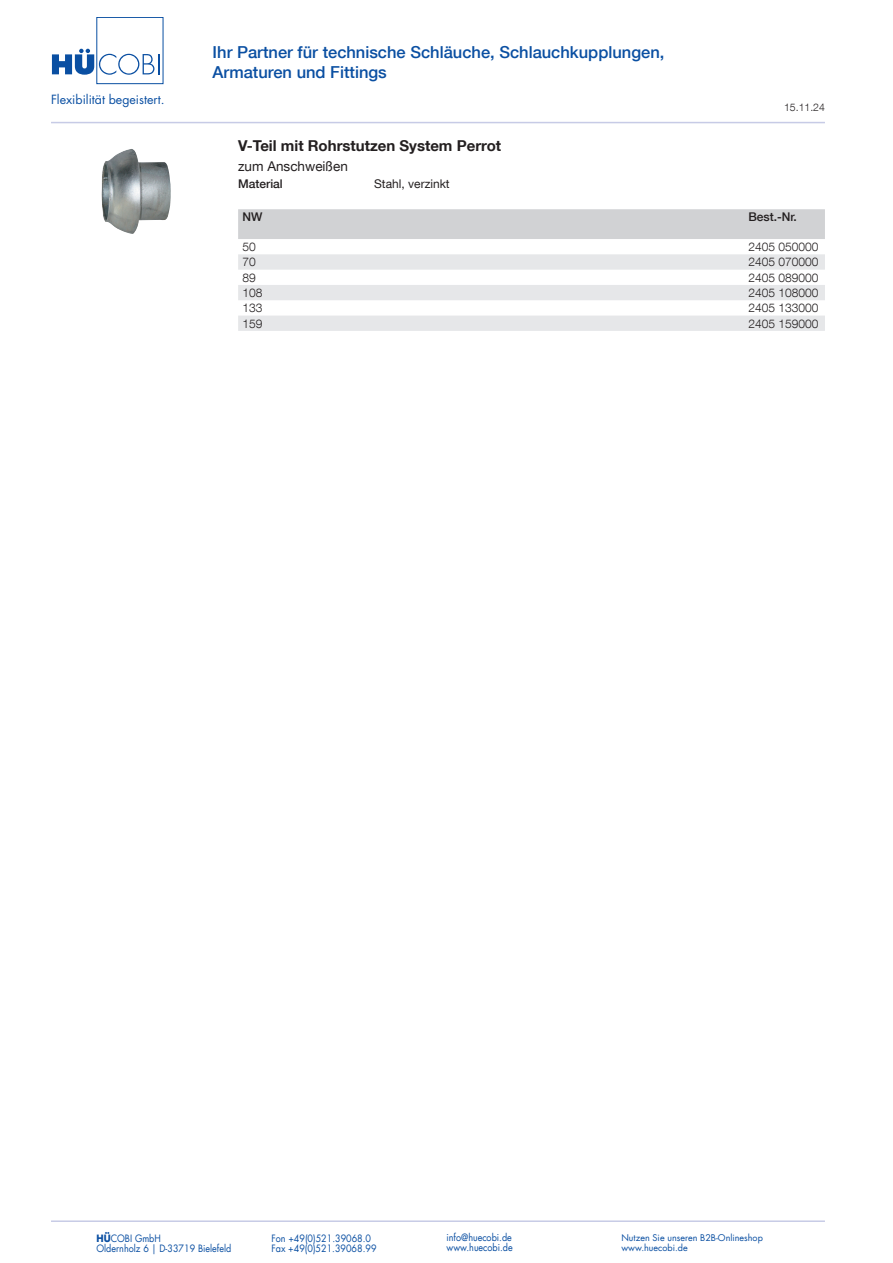
<style>
.page{position:relative;width:893px;height:1263px;background:#fff}
.page>*{position:absolute;margin:0;border:0;box-sizing:border-box;transform-origin:0 0}
.t1{font:500 16.5px/19.8px "Helvetica Neue LT Com";color:#0a4fa2}
.t2{font:700 15px "Helvetica Neue LT Com";color:#231f20}
.t3{font:13.5px "Helvetica Neue LT Com";color:#231f20}
.t4{font:12.3px "Futura LT";color:#0a4fa2}
.t5{font:300 12px "Helvetica Neue LT Com";color:#231f20}
.t6{font:500 12px "Helvetica Neue LT Com";color:#231f20}
.t7{font:12px "Helvetica Neue LT Com";color:#231f20}
.t8{font:300 10.5px "Helvetica Neue LT Com";color:#231f20}
.t9{font:9.9px "Futura LT";color:#0a4fa2;scale:.91 1}
.t10{font:9px "Futura LT";color:#0a4fa2}
.s1{font-weight:700}
</style>
<div class="page">
<hr style="left:51px;top:122px;width:774px;height:1px;background:#c7cbe6">
<hr style="left:51px;top:1220px;width:774px;height:2px;background:#c7cbe6">
<div style="left:96px;top:17px;width:67px;height:67px;border:1px solid #0a4fa2"></div>
<svg style="left:52px;top:49px;width:108px;height:26px"></svg>
<div style="left:238px;top:209px;width:587px;height:30px;background:#d1d2d4"></div>
<svg style="left:238px;top:254px;width:587px;height:77px;fill:#e6e7e9"></svg>
<img style="left:101px;top:149px;width:70px;height:85px">
<p class="t4" style="left:51px;top:91px;width:115px">Flexibilität begeistert.</p>
<h1 class="t1" style="left:213px;top:42px;width:453px">Ihr Partner für technische Schläuche, Schlauchkupplungen,<br>Armaturen und Fittings</h1>
<p class="t8" style="left:784px;top:101px;width:42px">15.11.24</p>
<h2 class="t2" style="left:238px;top:136px;width:265px">V-Teil mit Rohrstutzen System Perrot</h2>
<h3 class="t3" style="left:238px;top:158px;width:111px">zum Anschweißen</h3>
<p class="t6" style="left:238px;top:177px;width:46px">Material</p>
<p class="t7" style="left:374px;top:176px;width:77px">Stahl, verzinkt</p>
<p class="t6" style="left:242px;top:210px;width:21px">NW</p>
<p class="t6" style="left:748px;top:210px;width:50px">Best.-Nr.</p>
<p class="t5" style="left:242px;top:239px;width:15px">50</p>
<p class="t5" style="left:748px;top:239px;width:72px">2405 050000</p>
<p class="t5" style="left:242px;top:255px;width:15px">70</p>
<p class="t5" style="left:748px;top:255px;width:72px">2405 070000</p>
<p class="t5" style="left:242px;top:270px;width:15px">89</p>
<p class="t5" style="left:748px;top:270px;width:72px">2405 089000</p>
<p class="t5" style="left:242px;top:285px;width:22px">108</p>
<p class="t5" style="left:748px;top:285px;width:72px">2405 108000</p>
<p class="t5" style="left:242px;top:301px;width:22px">133</p>
<p class="t5" style="left:748px;top:301px;width:72px">2405 133000</p>
<p class="t5" style="left:242px;top:316px;width:22px">159</p>
<p class="t5" style="left:748px;top:316px;width:72px">2405 159000</p>
<p class="t9" style="left:97px;top:1232px;width:72px"><span class="s1">HÜ</span>COBI GmbH</p>
<p class="t9" style="left:271px;top:1232px;width:111px">Fon +49(0)521.39068.0</p>
<p class="t9" style="left:446px;top:1231px;width:73px">info@huecobi.de</p>
<p class="t10" style="left:621px;top:1231px;width:143px">Nutzen Sie unseren B2B-Onlineshop</p>
<p class="t9" style="left:97px;top:1242px;width:150px">Oldernholz 6 | D-33719 Bielefeld</p>
<p class="t9" style="left:271px;top:1242px;width:117px">Fax +49(0)521.39068.99</p>
<p class="t9" style="left:446px;top:1241px;width:74px">www.huecobi.de</p>
<p class="t10" style="left:621px;top:1242px;width:68px">www.huecobi.de</p>
</div>
